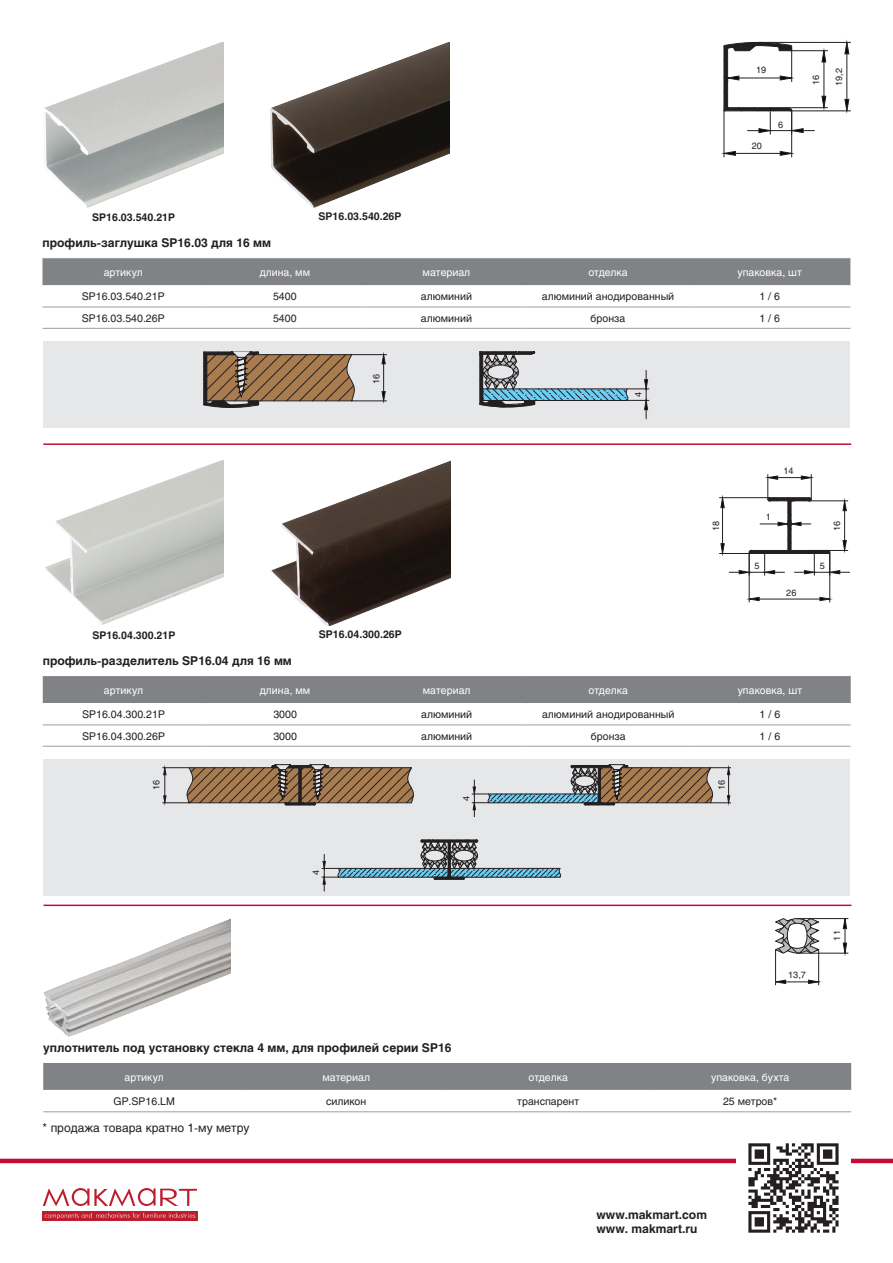
<style>
.page{position:relative;width:893px;height:1263px;background:#fff}
.page>*{position:absolute;margin:0;border:0;box-sizing:border-box;transform-origin:0 0}
.артикулы{font:700 12px/14.4px "Helios";color:#231f20}
.t1{font:12px "Helios";color:#231f20}
.t2{font:10.5px "Helios";color:#231f20}
.t3{font:10.5px "Helios";color:#fff}
.t4{font:700 10.5px "Helios";color:#231f20}
.схемы{font:9px "Helios";color:#231f20}
</style>
<div class="page">
<div style="left:42px;top:1211px;width:156px;height:10px;background:#be1d2c"></div>
<svg style="left:45px;top:1212px;width:150px;height:7px"></svg>
<svg style="left:43px;top:1188px;width:154px;height:18px"></svg>
<hr style="left:0;top:1159px;width:893px;height:4px;background:#c40c37">
<img style="left:737px;top:1143px;width:113px;height:90px">
<div style="left:43px;top:341px;width:807px;height:87px;background:#e6e7e9"></div>
<div style="left:44px;top:759px;width:806px;height:137px;background:#e6e7e9"></div>
<svg style="left:203px;top:351px;width:446px;height:68px"></svg>
<svg style="left:163px;top:764px;width:251px;height:41px"></svg>
<hr style="left:315px;top:802px;width:96px;height:1px;background:#231f20">
<svg style="left:322px;top:839px;width:239px;height:52px"></svg>
<svg style="left:472px;top:764px;width:259px;height:53px"></svg>
<hr style="left:791px;top:111px;width:59px;height:1px;background:#231f20">
<hr style="left:758px;top:42px;width:92px;height:1px;background:#231f20">
<hr style="left:847px;top:54px;width:1px;height:45px;background:#231f20">
<svg style="left:844px;top:99px;width:6px;height:13px"></svg>
<svg style="left:844px;top:42px;width:6px;height:13px"></svg>
<hr style="left:791px;top:50px;width:36px;height:1px;background:#231f20">
<hr style="left:788px;top:107px;width:39px;height:1px;background:#231f20">
<hr style="left:824px;top:62px;width:1px;height:34px;background:#231f20">
<svg style="left:821px;top:50px;width:5px;height:13px"></svg>
<svg style="left:821px;top:95px;width:5px;height:13px"></svg>
<hr style="left:724px;top:111px;width:1px;height:46px;background:#231f20">
<hr style="left:791px;top:110px;width:1px;height:47px;background:#231f20">
<hr style="left:735px;top:153px;width:45px;height:1px;background:#231f20">
<svg style="left:723px;top:151px;width:13px;height:5px"></svg>
<svg style="left:779px;top:151px;width:13px;height:5px"></svg>
<svg style="left:723px;top:42px;width:91px;height:92px"></svg>
<hr style="left:829px;top:552px;width:1px;height:50px;background:#231f20">
<hr style="left:749px;top:552px;width:1px;height:50px;background:#231f20">
<hr style="left:759px;top:599px;width:61px;height:1px;background:#231f20">
<svg style="left:819px;top:597px;width:11px;height:4px"></svg>
<svg style="left:748px;top:597px;width:12px;height:4px"></svg>
<hr style="left:719px;top:553px;width:32px;height:1px;background:#231f20">
<hr style="left:719px;top:497px;width:50px;height:1px;background:#231f20">
<svg style="left:720px;top:475px;width:130px;height:100px"></svg>
<div style="left:42px;top:258px;width:808px;height:27px;background:#808285"></div>
<hr style="left:42px;top:306px;width:162px;height:2px;background:#a8a9ad">
<hr style="left:204px;top:306px;width:162px;height:2px;background:#a8a9ad">
<hr style="left:366px;top:306px;width:161px;height:2px;background:#a8a9ad">
<hr style="left:527px;top:306px;width:162px;height:2px;background:#a8a9ad">
<hr style="left:689px;top:306px;width:161px;height:2px;background:#a8a9ad">
<hr style="left:42px;top:328px;width:162px;height:1px;background:#a8a9ad">
<hr style="left:204px;top:328px;width:162px;height:1px;background:#a8a9ad">
<hr style="left:366px;top:328px;width:161px;height:1px;background:#a8a9ad">
<hr style="left:527px;top:328px;width:162px;height:1px;background:#a8a9ad">
<hr style="left:689px;top:328px;width:161px;height:1px;background:#a8a9ad">
<div style="left:43px;top:676px;width:808px;height:27px;background:#808285"></div>
<hr style="left:43px;top:724px;width:161px;height:1px;background:#a8a9ad">
<hr style="left:204px;top:724px;width:162px;height:1px;background:#a8a9ad">
<hr style="left:366px;top:724px;width:161px;height:1px;background:#a8a9ad">
<hr style="left:527px;top:724px;width:162px;height:1px;background:#a8a9ad">
<hr style="left:689px;top:724px;width:162px;height:1px;background:#a8a9ad">
<hr style="left:43px;top:746px;width:161px;height:1px;background:#a8a9ad">
<hr style="left:204px;top:746px;width:162px;height:1px;background:#a8a9ad">
<hr style="left:366px;top:746px;width:161px;height:1px;background:#a8a9ad">
<hr style="left:527px;top:746px;width:162px;height:1px;background:#a8a9ad">
<hr style="left:689px;top:746px;width:162px;height:1px;background:#a8a9ad">
<div style="left:43px;top:1063px;width:808px;height:27px;background:#808285"></div>
<hr style="left:43px;top:1111px;width:202px;height:1px;background:#a8a9ad">
<hr style="left:245px;top:1111px;width:202px;height:1px;background:#a8a9ad">
<hr style="left:447px;top:1111px;width:202px;height:1px;background:#a8a9ad">
<hr style="left:649px;top:1111px;width:202px;height:1px;background:#a8a9ad">
<img style="left:44px;top:43px;width:179px;height:164px">
<img style="left:45px;top:460px;width:179px;height:165px">
<img style="left:270px;top:43px;width:180px;height:164px">
<img style="left:271px;top:461px;width:179px;height:165px">
<hr style="left:43px;top:443px;width:808px;height:2px;background:#c40c37">
<hr style="left:44px;top:904px;width:807px;height:2px;background:#c40c37">
<img style="left:44px;top:918px;width:187px;height:118px">
<svg style="left:775px;top:918px;width:46px;height:36px"></svg>
<hr style="left:775px;top:950px;width:1px;height:35px;background:#231f20">
<hr style="left:818px;top:950px;width:1px;height:35px;background:#231f20">
<svg style="left:775px;top:979px;width:44px;height:5px"></svg>
<hr style="left:797px;top:918px;width:51px;height:1px;background:#231f20">
<hr style="left:797px;top:953px;width:51px;height:1px;background:#231f20">
<svg style="left:842px;top:918px;width:5px;height:36px"></svg>
<p class="схемы" style="left:756px;top:65px;width:12px">19</p>
<p class="схемы" style="left:752px;top:141px;width:12px">20</p>
<p class="схемы" style="left:778px;top:119px;width:7px">6</p>
<p class="схемы" style="left:811px;top:85px;width:12px;rotate:-90deg">16</p>
<p class="схемы" style="left:834px;top:86px;width:19px;rotate:-90deg">19,2</p>
<p class="t4" style="left:92px;top:211px;width:85px">SP16.03.540.21P</p>
<p class="артикулы" style="left:42px;top:236px;width:230px">профиль-заглушка SP16.03 для 16 мм</p>
<p class="t4" style="left:318px;top:211px;width:85px">SP16.03.540.26P</p>
<p class="t3" style="left:104px;top:266px;width:41px">артикул</p>
<p class="t3" style="left:260px;top:266px;width:52px">длина, мм</p>
<p class="t3" style="left:423px;top:266px;width:49px">материал</p>
<p class="t3" style="left:588px;top:266px;width:41px">отделка</p>
<p class="t3" style="left:737px;top:266px;width:66px">упаковка, шт</p>
<p class="t2" style="left:82px;top:290px;width:84px">SP16.03.540.21P</p>
<p class="t2" style="left:273px;top:290px;width:25px">5400</p>
<p class="t2" style="left:421px;top:290px;width:53px">алюминий</p>
<p class="t2" style="left:542px;top:290px;width:134px">алюминий анодированный</p>
<p class="t2" style="left:759px;top:290px;width:22px">1 / 6</p>
<p class="t2" style="left:82px;top:312px;width:84px">SP16.03.540.26P</p>
<p class="t2" style="left:273px;top:312px;width:25px">5400</p>
<p class="t2" style="left:421px;top:312px;width:53px">алюминий</p>
<p class="t2" style="left:591px;top:312px;width:36px">бронза</p>
<p class="t2" style="left:759px;top:312px;width:22px">1 / 6</p>
<p class="схемы" style="left:371px;top:384px;width:12px;rotate:-90deg">16</p>
<p class="схемы" style="left:633px;top:397px;width:7px;rotate:-90deg">4</p>
<p class="схемы" style="left:783px;top:466px;width:12px">14</p>
<p class="схемы" style="left:711px;top:531px;width:12px;rotate:-90deg">18</p>
<p class="схемы" style="left:766px;top:512px;width:7px">1</p>
<p class="схемы" style="left:831px;top:531px;width:12px;rotate:-90deg">16</p>
<p class="схемы" style="left:755px;top:561px;width:7px">5</p>
<p class="схемы" style="left:820px;top:561px;width:7px">5</p>
<p class="схемы" style="left:786px;top:587px;width:12px">26</p>
<p class="t4" style="left:92px;top:629px;width:85px">SP16.04.300.21P</p>
<p class="артикулы" style="left:43px;top:654px;width:251px">профиль-разделитель SP16.04 для 16 мм</p>
<p class="t4" style="left:319px;top:628px;width:85px">SP16.04.300.26P</p>
<p class="t3" style="left:104px;top:684px;width:41px">артикул</p>
<p class="t3" style="left:260px;top:684px;width:52px">длина, мм</p>
<p class="t3" style="left:423px;top:684px;width:49px">материал</p>
<p class="t3" style="left:589px;top:684px;width:41px">отделка</p>
<p class="t3" style="left:738px;top:684px;width:66px">упаковка, шт</p>
<p class="t2" style="left:82px;top:708px;width:84px">SP16.04.300.21P</p>
<p class="t2" style="left:273px;top:708px;width:25px">3000</p>
<p class="t2" style="left:421px;top:708px;width:53px">алюминий</p>
<p class="t2" style="left:542px;top:708px;width:134px">алюминий анодированный</p>
<p class="t2" style="left:760px;top:708px;width:22px">1 / 6</p>
<p class="t2" style="left:82px;top:730px;width:84px">SP16.04.300.26P</p>
<p class="t2" style="left:273px;top:730px;width:25px">3000</p>
<p class="t2" style="left:421px;top:730px;width:53px">алюминий</p>
<p class="t2" style="left:591px;top:730px;width:36px">бронза</p>
<p class="t2" style="left:760px;top:730px;width:22px">1 / 6</p>
<p class="схемы" style="left:151px;top:790px;width:12px;rotate:-90deg">16</p>
<p class="схемы" style="left:461px;top:801px;width:7px;rotate:-90deg">4</p>
<p class="схемы" style="left:716px;top:790px;width:12px;rotate:-90deg">16</p>
<p class="схемы" style="left:311px;top:875px;width:7px;rotate:-90deg">4</p>
<p class="артикулы" style="left:43px;top:1040px;width:410px">уплотнитель под установку стекла 4 мм, для профилей серии SP16</p>
<p class="схемы" style="left:788px;top:969px;width:19px">13,7</p>
<p class="t3" style="left:125px;top:1070px;width:41px">артикул</p>
<p class="t3" style="left:322px;top:1070px;width:49px">материал</p>
<p class="t3" style="left:528px;top:1070px;width:41px">отделка</p>
<p class="t3" style="left:711px;top:1070px;width:80px">упаковка, бухта</p>
<p class="t2" style="left:113px;top:1095px;width:63px">GP.SP16.LM</p>
<p class="t2" style="left:326px;top:1095px;width:42px">силикон</p>
<p class="t2" style="left:517px;top:1095px;width:63px">транспарент</p>
<p class="t2" style="left:723px;top:1095px;width:56px">25 метров*</p>
<p class="t1" style="left:43px;top:1120px;width:208px">* продажа товара кратно 1-му метру</p>
<p class="схемы" style="left:831px;top:940px;width:12px;rotate:-90deg">11</p>
<p class="артикулы" style="left:596px;top:1207px;width:112px">www.makmart.com www. makmart.ru</p>
</div>
